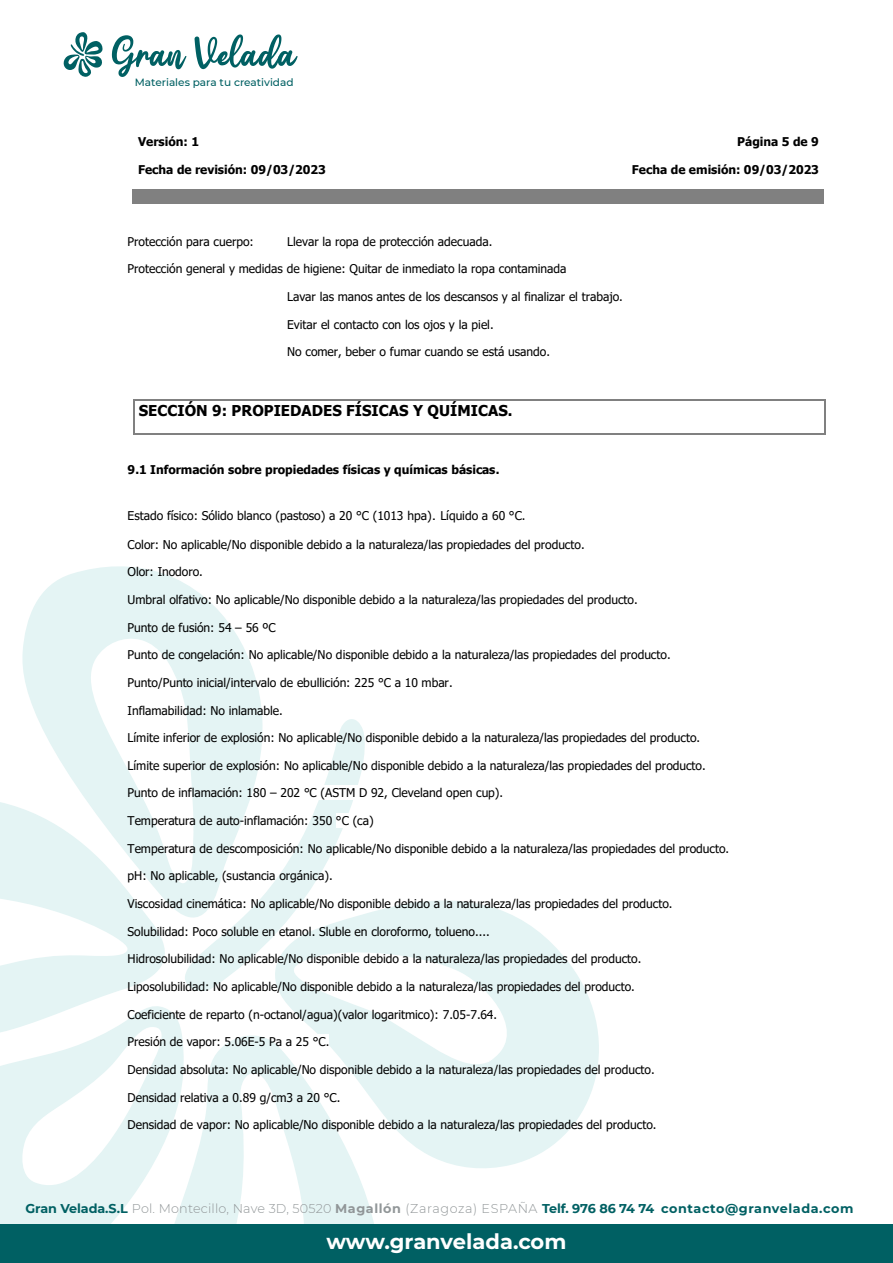
<style>
.page{position:relative;width:893px;height:1263px;background:#fff}
.page>*{position:absolute;margin:0;border:0;box-sizing:border-box;transform-origin:0 0}
.t1{font:700 21px "Montserrat";color:#fff}
.t2{font:700 15px "Tahoma";color:#000}
.t3{font:700 12.75px "Montserrat";letter-spacing:.035em;color:#006063}
.t4{font:12px "Tahoma";letter-spacing:-.005em;color:#000}
.t5{font:700 12px "Tahoma";letter-spacing:-.005em;color:#000}
.t6{font:500 10.5px "Montserrat";color:#006063}
.s1{font-family:"Arial";font-size:15.9px}
.s2{font-weight:300;color:#919698}
.s3{color:#919698}
</style>
<div class="page">
<svg style="left:0;top:802px;width:165px;height:199px"></svg>
<svg style="left:282px;top:900px;width:317px;height:268px;fill:#e4f4f4"></svg>
<svg style="left:20px;top:566px;width:242px;height:383px;fill:#e4f4f4"></svg>
<svg style="left:0;top:1001px;width:180px;height:223px;fill:#e4f4f4"></svg>
<svg style="left:155px;top:1027px;width:232px;height:197px;fill:#e4f4f4"></svg>
<svg style="left:184px;top:714px;width:182px;height:282px"></svg>
<svg style="left:112px;top:35px;width:74px;height:42px"></svg>
<svg style="left:195px;top:34px;width:103px;height:35px"></svg>
<svg style="left:63px;top:32px;width:40px;height:45px"></svg>
<div style="left:0;top:1224px;width:893px;height:39px;background:#006063"></div>
<div style="left:138px;top:189px;width:681px;height:14px;background:#808080"></div>
<hr style="left:134px;top:400px;width:690px;height:1px;background:#808080">
<hr style="left:133px;top:401px;width:1px;height:32px;background:#808080">
<hr style="left:134px;top:433px;width:690px;height:1px;background:#808080">
<hr style="left:824px;top:401px;width:2px;height:32px;background:#808080">
<div style="left:304px;top:785px;width:199px;height:15px;background:#fff"></div>
<div style="left:336px;top:813px;width:38px;height:15px;background:#fff"></div>
<div style="left:313px;top:1034px;width:16px;height:15px;background:#fff"></div>
<div style="left:324px;top:1089px;width:16px;height:15px;background:#fff"></div>
<p class="t6" style="left:135px;top:75px;width:160px">Materiales para tu creatividad</p>
<p class="t5" style="left:138px;top:133px;width:62px">Versión: 1</p>
<p class="t5" style="left:138px;top:161px;width:189px">Fecha de revisión: 09/03/2023</p>
<p class="t5" style="left:737px;top:133px;width:83px">Página 5 de 9</p>
<p class="t5" style="left:632px;top:161px;width:188px">Fecha de emisión: 09/03/2023</p>
<p class="t4" style="left:128px;top:233px;width:128px">Protección para cuerpo:</p>
<p class="t4" style="left:287px;top:233px;width:207px">Llevar la ropa de protección adecuada.</p>
<p class="t4" style="left:128px;top:261px;width:440px">Protección general y medidas de higiene: Quitar de inmediato la ropa contaminada</p>
<p class="t4" style="left:287px;top:289px;width:337px">Lavar las manos antes de los descansos y al finalizar el trabajo.</p>
<p class="t4" style="left:287px;top:316px;width:208px">Evitar el contacto con los ojos y la piel.</p>
<p class="t4" style="left:287px;top:344px;width:264px">No comer, beber o fumar cuando se está usando.</p>
<p class="t2" style="left:139px;top:400px;width:375px">SECCIÓN 9: PROPIEDADES FÍSICAS Y QUÍMICAS.</p>
<p class="t5" style="left:128px;top:461px;width:373px">9.1 Información sobre propiedades físicas y químicas básicas.</p>
<p class="t4" style="left:128px;top:507px;width:399px">Estado físico: Sólido blanco (pastoso) a 20 °C (1013 hpa)<span class="s1">.</span> Líquido a 60 °C.</p>
<p class="t4" style="left:128px;top:536px;width:458px">Color: No aplicable/No disponible debido a la naturaleza/las propiedades del producto.</p>
<p class="t4" style="left:128px;top:564px;width:77px">Olor: Inodoro.</p>
<p class="t4" style="left:128px;top:592px;width:512px">Umbral olfativo: No aplicable/No disponible debido a la naturaleza/las propiedades del producto.</p>
<p class="t4" style="left:128px;top:619px;width:150px">Punto de fusión: 54 – 56 ºC</p>
<p class="t4" style="left:128px;top:647px;width:544px">Punto de congelación: No aplicable/No disponible debido a la naturaleza/las propiedades del producto.</p>
<p class="t4" style="left:128px;top:674px;width:326px">Punto/Punto inicial/intervalo de ebullición: 225 °C a 10 mbar.</p>
<p class="t4" style="left:128px;top:702px;width:157px">Inflamabilidad: No inlamable.</p>
<p class="t4" style="left:128px;top:730px;width:574px">Límite inferior de explosión: No aplicable/No disponible debido a la naturaleza/las propiedades del producto.</p>
<p class="t4" style="left:128px;top:757px;width:580px">Límite superior de explosión: No aplicable/No disponible debido a la naturaleza/las propiedades del producto.</p>
<p class="t4" style="left:128px;top:785px;width:377px">Punto de inflamación: 180 – 202 °C (ASTM D 92, Cleveland open cup).</p>
<p class="t4" style="left:128px;top:813px;width:248px">Temperatura de auto-inflamación: 350 °C (ca)</p>
<p class="t4" style="left:128px;top:840px;width:603px">Temperatura de descomposición: No aplicable/No disponible debido a la naturaleza/las propiedades del producto.</p>
<p class="t4" style="left:128px;top:868px;width:207px">pH: No aplicable, (sustancia orgánica).</p>
<p class="t4" style="left:128px;top:895px;width:546px">Viscosidad cinemática: No aplicable/No disponible debido a la naturaleza/las propiedades del producto.</p>
<p class="t4" style="left:128px;top:923px;width:364px">Solubilidad: Poco soluble en etanol. Sluble en cloroformo, tolueno....</p>
<p class="t4" style="left:128px;top:951px;width:515px">Hidrosolubilidad: No aplicable/No disponible debido a la naturaleza/las propiedades del producto.</p>
<p class="t4" style="left:128px;top:978px;width:509px">Liposolubilidad: No aplicable/No disponible debido a la naturaleza/las propiedades del producto.</p>
<p class="t4" style="left:128px;top:1006px;width:371px">Coeficiente de reparto (n-octanol/agua)(valor logaritmico): 7.05-7.64.</p>
<p class="t4" style="left:128px;top:1034px;width:203px">Presión de vapor: 5.06E-5 Pa a 25 °C.</p>
<p class="t4" style="left:128px;top:1061px;width:529px">Densidad absoluta: No aplicable/No disponible debido a la naturaleza/las propiedades del producto.</p>
<p class="t4" style="left:128px;top:1089px;width:214px">Densidad relativa a 0.89 g/cm3 a 20 °C.</p>
<p class="t4" style="left:128px;top:1116px;width:530px">Densidad de vapor: No aplicable/No disponible debido a la naturaleza/las propiedades del producto.</p>
<p class="t3" style="left:25px;top:1200px;width:830px">Gran Velada.S.L <span class="s2">Pol. Montecillo, Nave 3D, 50520</span> <span class="s3">Magallón</span> <span class="s2">(Zaragoza) ESPAÑA</span> Telf. 976 86 74 74 contacto@granvelada.com</p>
<h1 class="t1" style="left:327px;top:1226px;width:241px">www.granvelada.com</h1>
</div>
